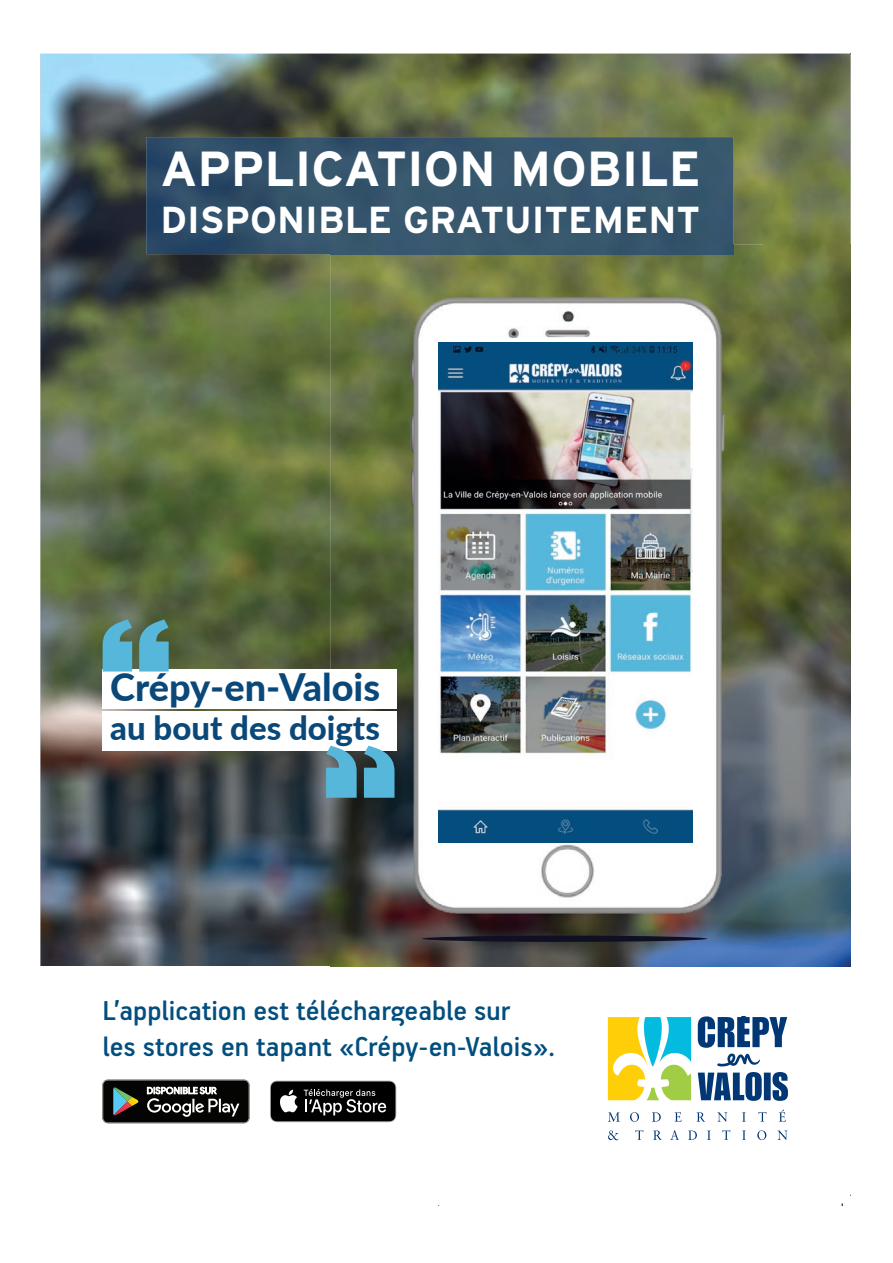
<style>
.page{position:relative;width:893px;height:1263px;background:#fff}
.page>*{position:absolute;margin:0;border:0;box-sizing:border-box;transform-origin:0 0}
.t1{font:700 49.2px "Interstate";color:#fff}
.t2{font:800 37.8px "Lato";color:#094879}
.t3{font:700 37.5px "Interstate";color:#fff}
.t4{font:800 33px "Lato";color:#094879}
.t5{font:500 30.6px/36.8px "PF Handbook Pro";color:#024e7e}
</style>
<div class="page">
<img style="left:40px;top:54px;width:810px;height:912px">
<svg style="left:698px;top:1072px;width:64px;height:29px"></svg>
<div style="left:764px;top:1072px;width:7px;height:28px;background:#013775"></div>
<svg style="left:772px;top:1072px;width:16px;height:29px"></svg>
<svg style="left:698px;top:1016px;width:89px;height:50px"></svg>
<svg style="left:608px;top:1112px;width:12px;height:10px"></svg>
<svg style="left:630px;top:1112px;width:9px;height:10px"></svg>
<svg style="left:652px;top:1112px;width:9px;height:10px"></svg>
<svg style="left:675px;top:1112px;width:7px;height:10px"></svg>
<svg style="left:697px;top:1112px;width:8px;height:10px"></svg>
<svg style="left:717px;top:1112px;width:10px;height:10px"></svg>
<svg style="left:742px;top:1112px;width:4px;height:10px"></svg>
<svg style="left:758px;top:1112px;width:8px;height:10px"></svg>
<svg style="left:779px;top:1109px;width:7px;height:13px"></svg>
<svg style="left:608px;top:1130px;width:11px;height:10px"></svg>
<svg style="left:635px;top:1130px;width:8px;height:10px"></svg>
<svg style="left:653px;top:1130px;width:9px;height:10px"></svg>
<svg style="left:670px;top:1130px;width:9px;height:10px"></svg>
<svg style="left:688px;top:1130px;width:9px;height:10px"></svg>
<svg style="left:707px;top:1130px;width:4px;height:10px"></svg>
<svg style="left:722px;top:1130px;width:8px;height:10px"></svg>
<svg style="left:742px;top:1130px;width:4px;height:10px"></svg>
<svg style="left:757px;top:1130px;width:9px;height:10px"></svg>
<svg style="left:777px;top:1130px;width:10px;height:10px"></svg>
<svg style="left:608px;top:1017px;width:83px;height:83px"></svg>
<img style="left:331px;top:245px;width:519px;height:721px">
<div style="left:422px;top:935px;width:285px;height:7px;background:#101025;border-radius:50%"></div>
<div style="left:422px;top:339px;width:291px;height:501px;background:#fff"></div>
<img style="left:438px;top:343px;width:255px;height:500px">
<img style="left:146px;top:137px;width:587px;height:117px">
<div style="left:331px;top:245px;width:402px;height:9px;background:#37576d"></div>
<svg style="left:102px;top:1080px;width:147px;height:43px;background:#343734"></svg>
<svg style="left:270px;top:1080px;width:126px;height:42px;background:#343434"></svg>
<div style="left:102px;top:669px;width:295px;height:40px;background:#fff"></div>
<div style="left:102px;top:712px;width:295px;height:39px;background:#fff"></div>
<svg style="left:326px;top:746px;width:68px;height:52px;background:#5aa0b9"></svg>
<svg style="left:103px;top:619px;width:66px;height:52px;background:#57a0af"></svg>
<p class="t1" style="left:160px;top:141px;width:542px">APPLICATION MOBILE</p>
<p class="t3" style="left:160px;top:199px;width:541px">DISPONIBLE GRATUITEMENT</p>
<p class="t2" style="left:110px;top:659px;width:271px">Crépy-en-Valois</p>
<p class="t4" style="left:110px;top:704px;width:271px">au bout des doigts</p>
<p class="t5" style="left:102px;top:991px;width:454px">L’application est téléchargeable sur<br>les stores en tapant «Crépy-en-Valois».</p>
</div>
